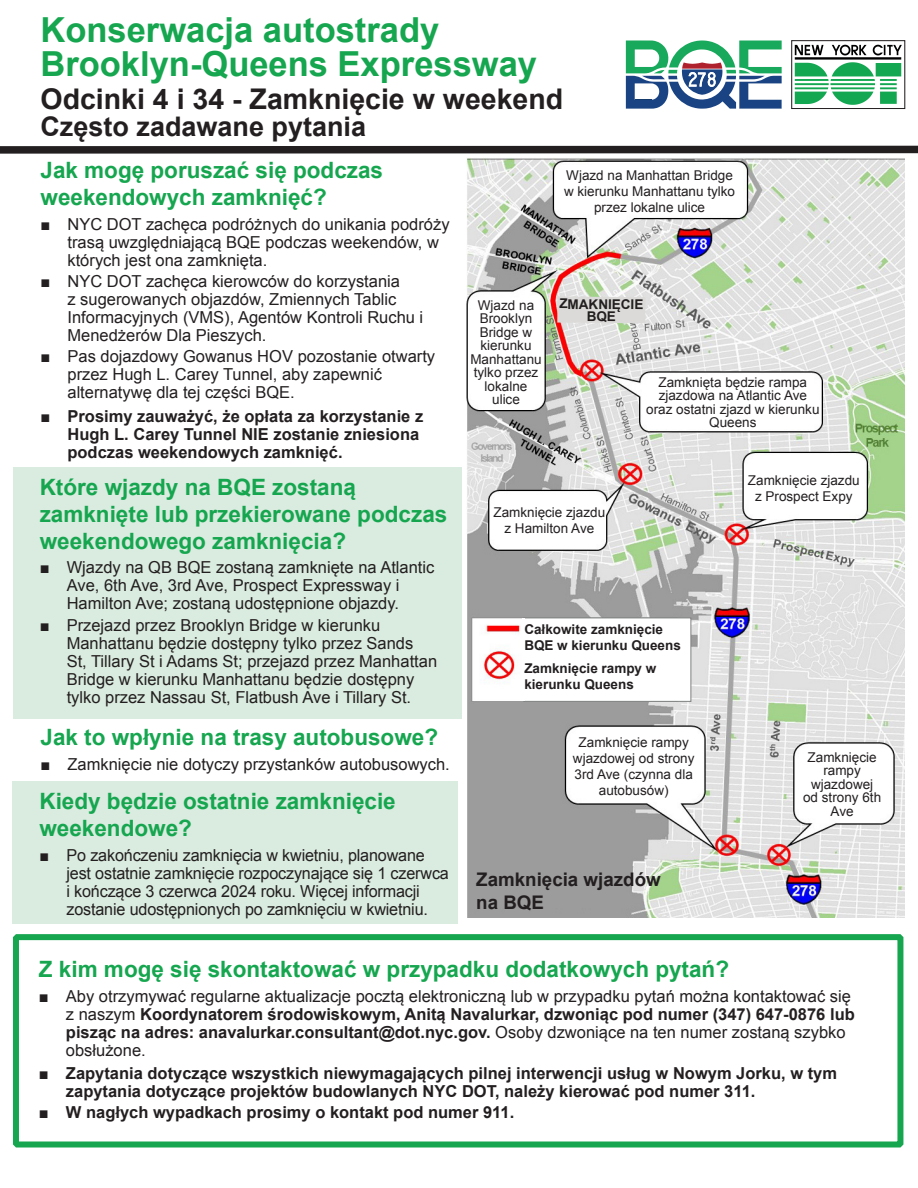
<style>
.page{position:relative;width:918px;height:1188px;background:#fff}
.page>*{position:absolute;margin:0;border:0;box-sizing:border-box;transform-origin:0 0}
.t1{font:700 34.5px/34.5px "Arial";color:#15a64f}
.t2{font:700 28.5px "Arial";color:#231f20}
.t3{font:700 27px "Arial";color:#231f20}
.t4{font:700 22.5px/27px "Arial";color:#15a64f}
.t5{font:700 18.75px/22.5px "Arial";color:#231f20}
.t6{font:16.5px/18px "Arial";color:#231f20}
.t7{font:700 16.5px/18px "Arial";color:#231f20}
.t8{font:13.5px/13.5px "Arial";color:#231f20;text-align:center}
.t9{font:700 13.5px/16.2px "Arial";color:#231f20}
.s1{font-weight:900}
.s2{font-weight:700}
</style>
<div class="page">
<div style="left:13px;top:934px;width:890px;height:214px;border:6px solid #15a64f"></div>
<div style="left:13px;top:468px;width:448px;height:251px;background:#daebdf"></div>
<div style="left:0;top:146px;width:918px;height:8px;background:#231f20"></div>
<svg style="left:626px;top:40px;width:156px;height:69px"></svg>
<img style="left:794px;top:44px;width:108px;height:61px">
<div style="left:792px;top:40px;width:113px;height:69px;border:1px solid #231f20"></div>
<img style="left:467px;top:158px;width:438px;height:760px">
<div style="left:12px;top:782px;width:446px;height:142px;background:#daebdf"></div>
<div style="left:523px;top:618px;width:168px;height:84px;background:#fff;border:1px solid #7f8080"></div>
<hr style="left:522px;top:618px;width:3px;height:83px;background:#fff">
<div style="left:557px;top:296px;width:88px;height:27px;background:#dbdad8"></div>
<h1 class="t1" style="left:40px;top:14px;width:498px">Konserwacja autostrady<br>Brooklyn-Queens Expressway</h1>
<h2 class="t2" style="left:40px;top:80px;width:524px">Odcinki 4 i 34 - Zamknięcie w weekend</h2>
<h3 class="t3" style="left:40px;top:109px;width:327px">Często zadawane pytania</h3>
<h3 class="t4" style="left:40px;top:157px;width:344px">Jak mogę poruszać się podczas weekendowych zamknięć?</h3>
<p class="t6" style="left:67px;top:215px;width:384px;text-indent:-27px"><span class="s1">■</span> NYC DOT zachęca podróżnych do unikania podróży trasą uwzględniającą BQE podczas weekendów, w których jest ona zamknięta.</p>
<p class="t6" style="left:67px;top:272px;width:357px;text-indent:-27px"><span class="s1">■</span> NYC DOT zachęca kierowców do korzystania<br>z sugerowanych objazdów, Zmiennych Tablic Informacyjnych (VMS), Agentów Kontroli Ruchu i Menedżerów Dla Pieszych.</p>
<p class="t6" style="left:67px;top:348px;width:369px;text-indent:-27px"><span class="s1">■</span> Pas dojazdowy Gowanus HOV pozostanie otwarty przez Hugh L. Carey Tunnel, aby zapewnić alternatywę dla tej części BQE.</p>
<p class="t7" style="left:67px;top:407px;width:357px;text-indent:-27px"><span class="s1">■</span> Prosimy zauważyć, że opłata za korzystanie z<br>Hugh L. Carey Tunnel NIE zostanie zniesiona podczas weekendowych zamknięć.</p>
<h3 class="t4" style="left:40px;top:474px;width:409px">Które wjazdy na BQE zostaną zamknięte lub przekierowane podczas weekendowego zamknięcia?</h3>
<p class="t6" style="left:40px;top:559px;width:396px;text-align:center"><span class="s1">■</span> Wjazdy na QB BQE zostaną zamknięte na Atlantic<br>Ave, 6th Ave, 3rd Ave, Prospect Expressway i<br>Hamilton Ave; zostaną udostępnione objazdy.</p>
<p class="t6" style="left:67px;top:616px;width:372px;text-indent:-27px"><span class="s1">■</span> Przejazd przez Brooklyn Bridge w kierunku Manhattanu będzie dostępny tylko przez Sands St, Tillary St i Adams St; przejazd przez Manhattan Bridge w kierunku Manhattanu będzie dostępny tylko przez Nassau St, Flatbush Ave i Tillary St.</p>
<h3 class="t4" style="left:41px;top:724px;width:399px">Jak to wpłynie na trasy autobusowe?</h3>
<p class="t6" style="left:41px;top:755px;width:411px"><span class="s1">■</span> Zamknięcie nie dotyczy przystanków autobusowych.</p>
<h3 class="t4" style="left:39px;top:789px;width:358px">Kiedy będzie ostatnie zamknięcie weekendowe?</h3>
<p class="t6" style="left:66px;top:846px;width:384px;text-indent:-27px"><span class="s1">■</span> Po zakończeniu zamknięcia w kwietniu, planowane jest ostatnie zamknięcie rozpoczynające się 1 czerwca i kończące 3 czerwca 2024 roku. Więcej informacji zostanie udostępnionych po zamknięciu w kwietniu.</p>
<p class="t8" style="left:564px;top:167px;width:173px;line-height:16.2px">Wjazd na Manhattan Bridge w kierunku Manhattanu tylko przez lokalne ulice</p>
<p class="t8" style="left:470px;top:298px;width:73px">Wjazd na<br>Brooklyn<br>Bridge w kierunku<br>Manhattanu tylko przez lokalne ulice</p>
<p class="t9" style="left:559px;top:299px;width:86px;line-height:12px;text-align:center">ZMAKNIĘCIE<br>BQE</p>
<p class="t8" style="left:646px;top:376px;width:175px">Zamknięta będzie rampa zjazdowa na Atlantic Ave oraz ostatni zjazd w kierunku<br>Queens</p>
<p class="t8" style="left:748px;top:472px;width:113px;line-height:16.2px">Zamknięcie zjazdu z Prospect Expy</p>
<p class="t8" style="left:493px;top:504px;width:113px;line-height:16.2px">Zamknięcie zjazdu z Hamilton Ave</p>
<p class="t9" style="left:524px;top:621px;width:158px">Całkowite zamknięcie<br>BQE w kierunku Queens</p>
<p class="t9" style="left:524px;top:661px;width:134px">Zamknięcie rampy w kierunku Queens</p>
<p class="t8" style="left:573px;top:734px;width:123px;line-height:16.2px">Zamknięcie rampy wjazdowej od strony<br>3rd Ave (czynna dla autobusów)</p>
<p class="t5" style="left:476px;top:869px;width:186px">Zamknięcia wjazdów na BQE</p>
<p class="t8" style="left:803px;top:750px;width:80px">Zamknięcie rampy wjazdowej od strony 6th<br>Ave</p>
<h3 class="t4" style="left:39px;top:956px;width:692px">Z kim mogę się skontaktować w przypadku dodatkowych pytań?</h3>
<p class="t6" style="left:66px;top:987px;width:790px;text-indent:-27px"><span class="s1">■</span> Aby otrzymywać regularne aktualizacje pocztą elektroniczną lub w przypadku pytań można kontaktować się z naszym <span class="s2">Koordynatorem środowiskowym, Anitą Navalurkar, dzwoniąc pod numer (347) 647-0876 lub pisząc na adres: anavalurkar.consultant@dot.nyc.gov.</span> Osoby dzwoniące na ten numer zostaną szybko obsłużone.</p>
<p class="t7" style="left:66px;top:1065px;width:773px;text-indent:-27px"><span class="s1">■</span> Zapytania dotyczące wszystkich niewymagających pilnej interwencji usług w Nowym Jorku, w tym zapytania dotyczące projektów budowlanych NYC DOT, należy kierować pod numer 311.</p>
<p class="t7" style="left:39px;top:1104px;width:477px"><span class="s1">■</span> W nagłych wypadkach prosimy o kontakt pod numer 911.</p>
</div>
